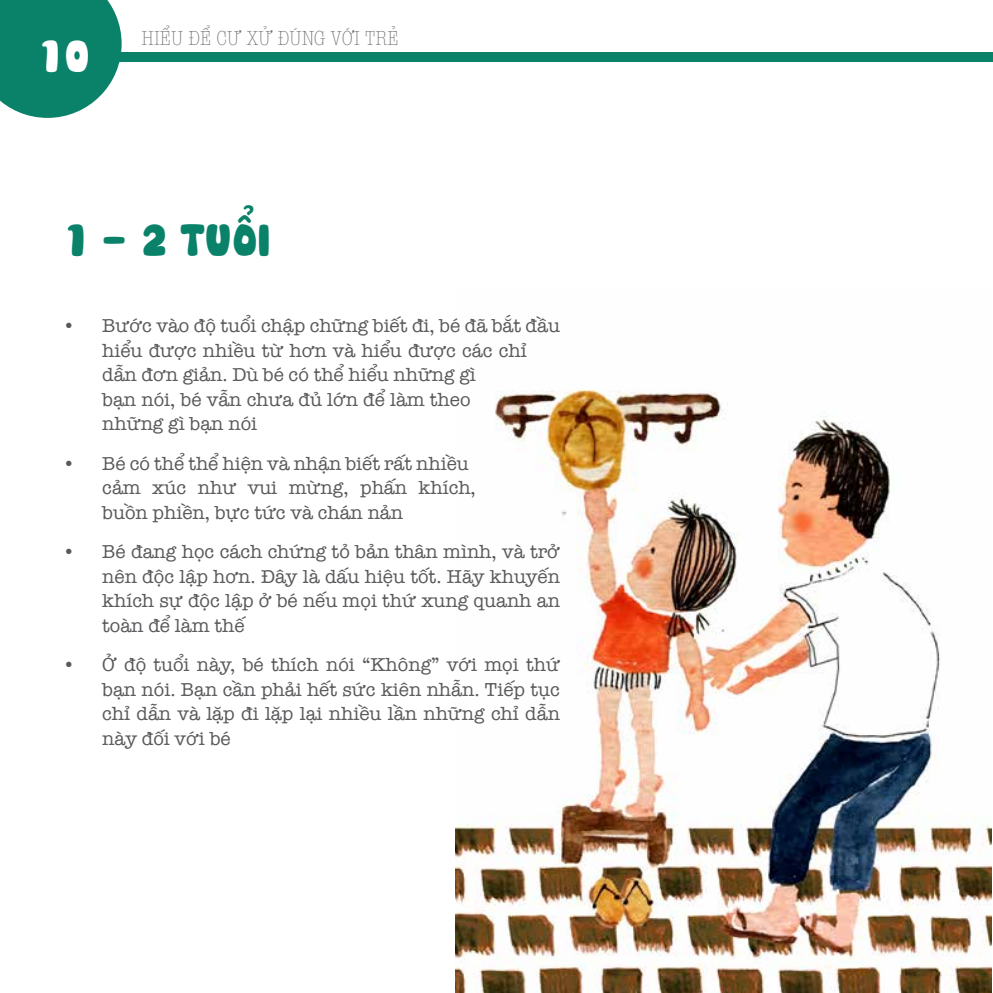
<style>
.page{position:relative;width:993px;height:993px;background:#fff}
.page>*{position:absolute;margin:0;border:0;box-sizing:border-box;transform-origin:0 0}
.t1{font:43.75px "UTM Cookies";color:#0a8269}
.t2{font:43.75px "UTM Cookies";color:#fff}
.t3{font:300 condensed 21px "American Typewriter";color:#6d6e71}
.t4{font:19.25px/24.5px "American Typewriter";color:#58595b}
</style>
<div class="page">
<img style="left:455px;top:389px;width:535px;height:603px">
<div style="left:64px;top:52px;width:928px;height:10px;background:#0a8269"></div>
<svg style="left:0;top:0;width:122px;height:118px"></svg>
<h1 class="t2" style="left:37px;top:21px;width:55px">10</h1>
<p class="t3" style="left:141px;top:24px;width:259px">HIỂU ĐỂ CƯ XỬ ĐÚNG VỚI TRẺ</p>
<h1 class="t1" style="left:62px;top:205px;width:211px">1 - 2 TUỔI</h1>
<p class="t4" style="left:102px;top:312px;width:459px;text-indent:-40px">• Bước vào độ tuổi chập chững biết đi, bé đã bắt đầu hiểu được nhiều từ hơn và hiểu được các chỉ dẫn đơn giản. Dù bé có thể hiểu những gì<br>bạn nói, bé vẫn chưa đủ lớn để làm theo<br>những gì bạn nói</p>
<p class="t4" style="left:102px;top:450px;width:375px;text-indent:-40px">• Bé có thể thể hiện và nhận biết rất nhiều cảm xúc như vui mừng, phấn khích, buồn phiền, bực tức và chán nản</p>
<p class="t4" style="left:102px;top:538px;width:459px;text-align:justify;text-indent:-40px">• Bé đang học cách chứng tỏ bản thân mình, và trở nên độc lập hơn. Đây là dấu hiệu tốt. Hãy khuyến khích sự độc lập ở bé nếu mọi thứ xung quanh an toàn để làm thế</p>
<p class="t4" style="left:102px;top:651px;width:459px;text-align:justify;text-indent:-40px">• Ở độ tuổi này, bé thích nói “Không” với mọi thứ bạn nói. Bạn cần phải hết sức kiên nhẫn. Tiếp tục chỉ dẫn và lặp đi lặp lại nhiều lần những chỉ dẫn này đối với bé</p>
</div>
